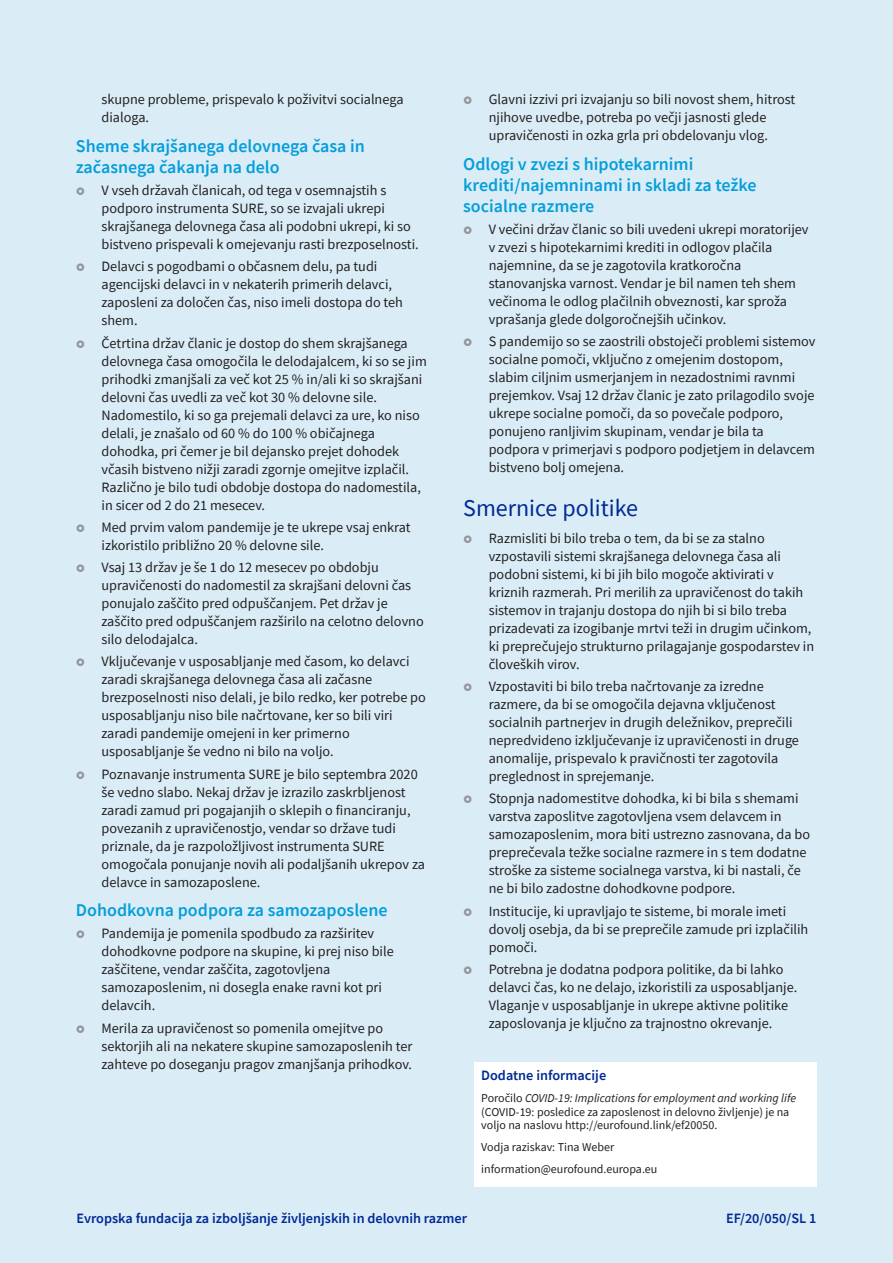
<style>
.page{position:relative;width:893px;height:1263px;background:#daedf7}
.page>*{position:absolute;margin:0;border:0;box-sizing:border-box;transform-origin:0 0}
.t1{font:24px "Source Sans Pro";color:#002994}
.t2{font:600 18px/21px "Source Sans Pro";color:#069edb}
.t3{font:14.25px/18px "Source Sans Pro";color:#231f20}
.t4{font:600 14.25px "Source Sans Pro";color:#002994}
.t5{font:12px/13.5px "Source Sans Pro";color:#231f20}
.s1{font-style:italic}
</style>
<div class="page">
<div style="left:474px;top:1062px;width:342px;height:124px;background:#fff"></div>
<p class="t3" style="left:102px;top:90px;width:303px">skupne probleme, prispevalo k poživitvi socialnega dialoga.</p>
<p class="t2" style="left:76px;top:135px;width:290px">Sheme skrajšanega delovnega časa in začasnega čakanja na delo</p>
<p class="t3" style="left:102px;top:181px;width:319px">V vseh državah članicah, od tega v osemnajstih s podporo instrumenta SURE, so se izvajali ukrepi skrajšanega delovnega časa ali podobni ukrepi, ki so bistveno prispevali k omejevanju rasti brezposelnosti.</p>
<p class="t3" style="left:102px;top:257px;width:303px">Delavci s pogodbami o občasnem delu, pa tudi agencijski delavci in v nekaterih primerih delavci, zaposleni za določen čas, niso imeli dostopa do teh shem.</p>
<p class="t3" style="left:102px;top:333px;width:327px">Četrtina držav članic je dostop do shem skrajšanega delovnega časa omogočila le delodajalcem, ki so se jim prihodki zmanjšali za več kot 25 % in/ali ki so skrajšani delovni čas uvedli za več kot 30 % delovne sile.<br>Nadomestilo, ki so ga prejemali delavci za ure, ko niso delali, je znašalo od 60 % do 100 % običajnega dohodka, pri čemer je bil dejansko prejet dohodek včasih bistveno nižji zaradi zgornje omejitve izplačil.<br>Različno je bilo tudi obdobje dostopa do nadomestila, in sicer od 2 do 21 mesecev.</p>
<p class="t3" style="left:102px;top:518px;width:311px">Med prvim valom pandemije je te ukrepe vsaj enkrat izkoristilo približno 20 % delovne sile.</p>
<p class="t3" style="left:102px;top:558px;width:324px">Vsaj 13 držav je še 1 do 12 mesecev po obdobju upravičenosti do nadomestil za skrajšani delovni čas ponujalo zaščito pred odpuščanjem. Pet držav je zaščito pred odpuščanjem razširilo na celotno delovno silo delodajalca.</p>
<p class="t3" style="left:102px;top:652px;width:326px">Vključevanje v usposabljanje med časom, ko delavci zaradi skrajšanega delovnega časa ali začasne brezposelnosti niso delali, je bilo redko, ker potrebe po usposabljanju niso bile načrtovane, ker so bili viri zaradi pandemije omejeni in ker primerno usposabljanje še vedno ni bilo na voljo.</p>
<p class="t3" style="left:102px;top:764px;width:325px">Poznavanje instrumenta SURE je bilo septembra 2020 še vedno slabo. Nekaj držav je izrazilo zaskrbljenost zaradi zamud pri pogajanjih o sklepih o financiranju, povezanih z upravičenostjo, vendar so države tudi priznale, da je razpoložljivost instrumenta SURE omogočala ponujanje novih ali podaljšanih ukrepov za delavce in samozaposlene.</p>
<p class="t2" style="left:76px;top:899px;width:313px">Dohodkovna podpora za samozaposlene</p>
<p class="t3" style="left:102px;top:924px;width:294px">Pandemija je pomenila spodbudo za razširitev dohodkovne podpore na skupine, ki prej niso bile zaščitene, vendar zaščita, zagotovljena samozaposlenim, ni dosegla enake ravni kot pri delavcih.</p>
<p class="t3" style="left:102px;top:1018px;width:312px">Merila za upravičenost so pomenila omejitve po sektorjih ali na nekatere skupine samozaposlenih ter zahteve po doseganju pragov zmanjšanja prihodkov.</p>
<p class="t3" style="left:489px;top:90px;width:308px">Glavni izzivi pri izvajanju so bili novost shem, hitrost njihove uvedbe, potreba po večji jasnosti glede upravičenosti in ozka grla pri obdelovanju vlog.</p>
<p class="t2" style="left:463px;top:153px;width:295px">Odlogi v zvezi s hipotekarnimi krediti/najemninami in skladi za težke socialne razmere</p>
<p class="t3" style="left:489px;top:220px;width:321px">V večini držav članic so bili uvedeni ukrepi moratorijev v zvezi s hipotekarnimi krediti in odlogov plačila najemnine, da se je zagotovila kratkoročna stanovanjska varnost. Vendar je bil namen teh shem večinoma le odlog plačilnih obveznosti, kar sproža vprašanja glede dolgoročnejših učinkov.</p>
<p class="t3" style="left:489px;top:332px;width:328px">S pandemijo so se zaostrili obstoječi problemi sistemov socialne pomoči, vključno z omejenim dostopom, slabim ciljnim usmerjanjem in nezadostnimi ravnmi prejemkov. Vsaj 12 držav članic je zato prilagodilo svoje ukrepe socialne pomoči, da so povečale podporo, ponujeno ranljivim skupinam, vendar je bila ta podpora v primerjavi s podporo podjetjem in delavcem bistveno bolj omejena.</p>
<h1 class="t1" style="left:463px;top:493px;width:176px">Smernice politike</h1>
<p class="t3" style="left:489px;top:529px;width:327px">Razmisliti bi bilo treba o tem, da bi se za stalno vzpostavili sistemi skrajšanega delovnega časa ali podobni sistemi, ki bi jih bilo mogoče aktivirati v kriznih razmerah. Pri merilih za upravičenost do takih sistemov in trajanju dostopa do njih bi si bilo treba prizadevati za izogibanje mrtvi teži in drugim učinkom, ki preprečujejo strukturno prilagajanje gospodarstev in človeških virov.</p>
<p class="t3" style="left:489px;top:677px;width:312px">Vzpostaviti bi bilo treba načrtovanje za izredne razmere, da bi se omogočila dejavna vključenost socialnih partnerjev in drugih deležnikov, preprečili nepredvideno izključevanje iz upravičenosti in druge anomalije, prispevalo k pravičnosti ter zagotovila preglednost in sprejemanje.</p>
<p class="t3" style="left:489px;top:789px;width:323px">Stopnja nadomestitve dohodka, ki bi bila s shemami varstva zaposlitve zagotovljena vsem delavcem in samozaposlenim, mora biti ustrezno zasnovana, da bo preprečevala težke socialne razmere in s tem dodatne stroške za sisteme socialnega varstva, ki bi nastali, če ne bi bilo zadostne dohodkovne podpore.</p>
<p class="t3" style="left:489px;top:901px;width:321px">Institucije, ki upravljajo te sisteme, bi morale imeti dovolj osebja, da bi se preprečile zamude pri izplačilih pomoči.</p>
<p class="t3" style="left:489px;top:960px;width:310px">Potrebna je dodatna podpora politike, da bi lahko delavci čas, ko ne delajo, izkoristili za usposabljanje.<br>Vlaganje v usposabljanje in ukrepe aktivne politike zaposlovanja je ključno za trajnostno okrevanje.</p>
<p class="t4" style="left:481px;top:1066px;width:126px">Dodatne informacije</p>
<p class="t5" style="left:481px;top:1091px;width:316px">Poročilo <span class="s1">COVID-19: Implications for employment and working life </span>(COVID-19: posledice za zaposlenost in delovno življenje) je na voljo na naslovu http://eurofound.link/ef20050.</p>
<p class="t5" style="left:481px;top:1136px;width:178px;line-height:22px">Vodja raziskav: Tina Weber information@eurofound.europa.eu</p>
<p class="t4" style="left:77px;top:1208px;width:392px">Evropska fundacija za izboljšanje življenjskih in delovnih razmer</p>
<p class="t4" style="left:726px;top:1208px;width:92px">EF/20/050/SL 1</p>
</div>
